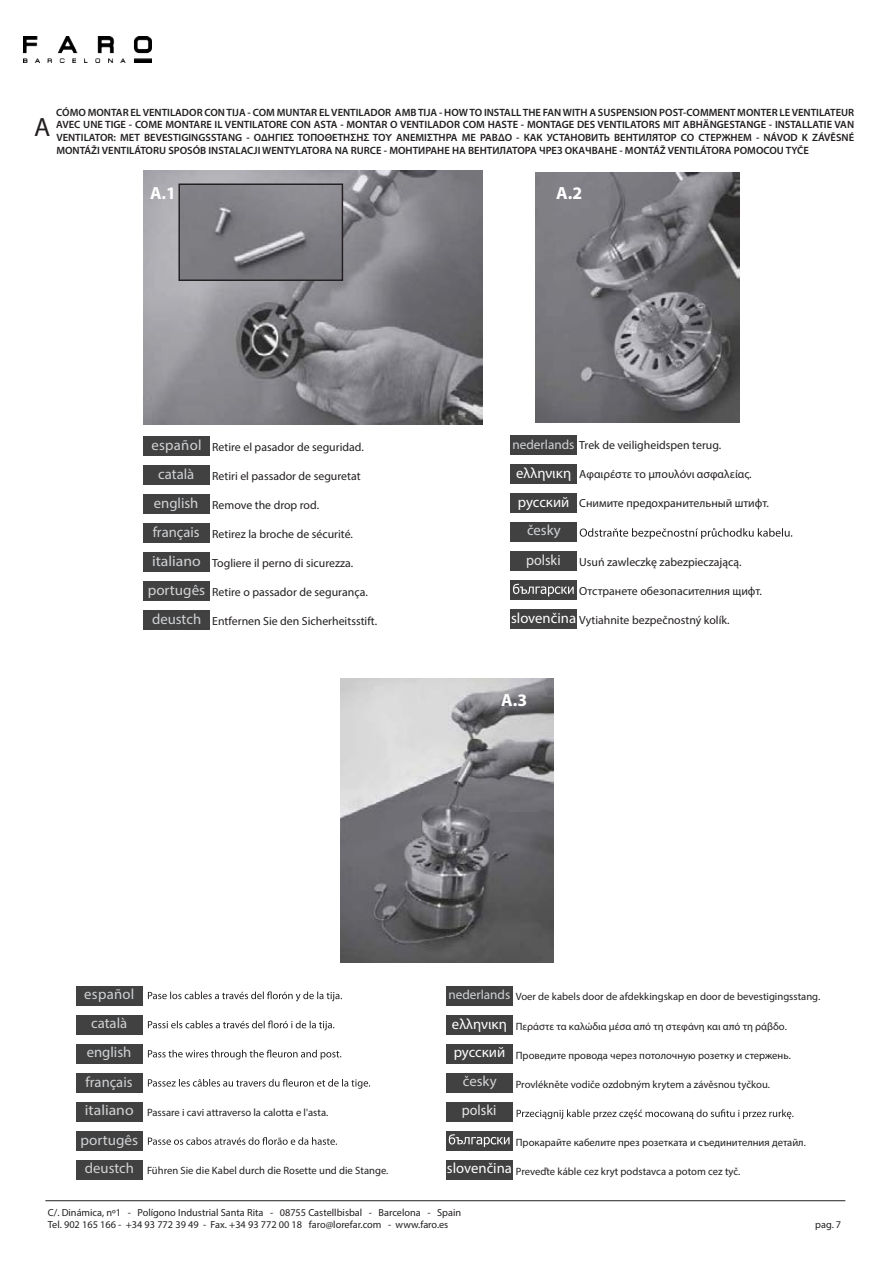
<style>
.page{position:relative;width:893px;height:1263px;background:#fff}
.page>*{position:absolute;margin:0;border:0;box-sizing:border-box;transform-origin:0 0}
.t1{font:26.55px "Myriad Pro";color:#231f20}
.t2{font:700 17.7px "Myriad Pro";color:#fff}
.t3{font:14.7px/30px "Myriad Pro";color:#d1d3d4}
.t4{font:14.7px/28.3px "Myriad Pro";color:#fff}
.t5{font:14.7px/29px "Myriad Pro";color:#d1d3d4;scale:1.07 1}
.t6{font:14.7px "Myriad Pro";letter-spacing:.02em;color:#d1d3d4}
.t7{font:14.7px "Myriad Pro";color:#e7e8e8;scale:.95 1}
.t8{font:13.2px "Myriad Pro";color:#d1d3d4}
.t9{font:11.7px "Myriad Pro";color:#231f20}
.t10{font:600 10.65px/12.8px "Myriad Pro";color:#231f20;text-align:justify}
.t11{font:10.65px "Myriad Pro";color:#231f20}
.t12{font:10.35px/11.7px "Myriad Pro";color:#231f20}
</style>
<div class="page">
<hr style="left:45px;top:1200px;width:800px;height:1px;background:#231f20">
<div style="left:143px;top:465px;width:67px;height:20px;background:#414142"></div>
<div style="left:143px;top:436px;width:67px;height:20px;background:#414142"></div>
<div style="left:143px;top:494px;width:67px;height:20px;background:#414142"></div>
<div style="left:143px;top:523px;width:67px;height:20px;background:#414142"></div>
<div style="left:143px;top:552px;width:67px;height:20px;background:#414142"></div>
<div style="left:143px;top:581px;width:67px;height:20px;background:#414142"></div>
<div style="left:143px;top:610px;width:67px;height:20px;background:#414142"></div>
<svg style="left:580px;top:528px;width:212px;height:11px"></svg>
<div style="left:510px;top:435px;width:67px;height:20px;background:#414142"></div>
<div style="left:510px;top:464px;width:67px;height:20px;background:#414142"></div>
<div style="left:510px;top:493px;width:67px;height:20px;background:#414142"></div>
<div style="left:510px;top:522px;width:67px;height:20px;background:#414142"></div>
<div style="left:510px;top:551px;width:67px;height:20px;background:#414142"></div>
<div style="left:510px;top:580px;width:67px;height:20px;background:#414142"></div>
<svg style="left:513px;top:584px;width:61px;height:13px"></svg>
<div style="left:510px;top:609px;width:67px;height:20px;background:#414142"></div>
<div style="left:76px;top:1015px;width:66px;height:20px;background:#414142"></div>
<div style="left:76px;top:986px;width:66px;height:19px;background:#414142"></div>
<div style="left:76px;top:1044px;width:66px;height:20px;background:#414142"></div>
<div style="left:76px;top:1073px;width:66px;height:20px;background:#414142"></div>
<div style="left:76px;top:1102px;width:66px;height:20px;background:#414142"></div>
<div style="left:76px;top:1131px;width:66px;height:20px;background:#414142"></div>
<div style="left:76px;top:1160px;width:66px;height:20px;background:#414142"></div>
<svg style="left:148px;top:991px;width:194px;height:10px"></svg>
<svg style="left:148px;top:1021px;width:186px;height:9px"></svg>
<svg style="left:148px;top:1050px;width:193px;height:10px"></svg>
<svg style="left:148px;top:1079px;width:222px;height:10px"></svg>
<svg style="left:148px;top:1137px;width:189px;height:8px"></svg>
<div style="left:446px;top:986px;width:66px;height:19px;background:#414142"></div>
<div style="left:446px;top:1015px;width:66px;height:20px;background:#414142"></div>
<div style="left:446px;top:1044px;width:66px;height:20px;background:#414142"></div>
<div style="left:446px;top:1073px;width:66px;height:20px;background:#414142"></div>
<div style="left:446px;top:1102px;width:66px;height:20px;background:#414142"></div>
<div style="left:446px;top:1131px;width:66px;height:20px;background:#414142"></div>
<svg style="left:449px;top:1134px;width:60px;height:13px"></svg>
<div style="left:446px;top:1160px;width:66px;height:20px;background:#414142"></div>
<svg style="left:517px;top:1109px;width:276px;height:10px"></svg>
<img style="left:143px;top:170px;width:339px;height:254px">
<img style="left:180px;top:186px;width:161px;height:93px">
<div style="left:178px;top:184px;width:165px;height:97px;border:1px solid #231f20"></div>
<img style="left:536px;top:173px;width:203px;height:250px">
<img style="left:341px;top:678px;width:213px;height:285px">
<img style="left:24px;top:37px;width:127px;height:25px">
<p class="t10" style="left:56px;top:106px;width:799px">CÓMO MONTAR EL VENTILADOR CON TIJA - COM MUNTAR EL VENTILADOR AMB TIJA - HOW TO INSTALL THE FAN WITH A SUSPENSION POST-COMMENT MONTER LE VENTILATEUR AVEC UNE TIGE - COME MONTARE IL VENTILATORE CON ASTA - MONTAR O VENTILADOR COM HASTE - MONTAGE DES VENTILATORS MIT ABHÄNGESTANGE - INSTALLATIE VAN VENTILATOR: MET BEVESTIGINGSSTANG - ΟΔΗΓΙΕΣ ΤΟΠΟΘΕΤΗΣΗΣ ΤΟΥ ΑΝΕΜΙΣΤΗΡΑ ΜΕ ΡΑΒΔΟ - КАК УСТАНОВИТЬ ВЕНТИЛЯТОР СО СТЕРЖНЕМ - NÁVOD K ZÁVĚSNÉ MONTÁŽI VENTILÁTORU SPOSÓB INSTALACJI WENTYLATORA NA RURCE - МОНТИРАНЕ НА ВЕНТИЛАТОРА ЧРЕЗ ОКАЧВАНЕ - MONTÁŽ VENTILÁTORA POMOCOU TYČE</p>
<h1 class="t1" style="left:34px;top:111px;width:18px">A</h1>
<h2 class="t2" style="left:150px;top:182px;width:27px">A 1.</h2>
<h2 class="t2" style="left:556px;top:182px;width:27px">A 2.</h2>
<h3 class="t6" style="left:151px;top:436px;width:52px">español</h3>
<p class="t9" style="left:212px;top:439px;width:153px">Retire el pasador de seguridad.</p>
<p class="t9" style="left:212px;top:468px;width:150px">Retiri el passador de seguretat</p>
<p class="t9" style="left:212px;top:498px;width:108px">Remove the drop rod.</p>
<p class="t9" style="left:212px;top:527px;width:142px">Retirez la broche de sécurité.</p>
<p class="t9" style="left:212px;top:556px;width:143px">Togliere il perno di sicurezza.</p>
<p class="t9" style="left:212px;top:585px;width:157px">Retire o passador de segurança.</p>
<p class="t9" style="left:212px;top:614px;width:167px">Entfernen Sie den Sicherheitsstift.</p>
<h3 class="t3" style="left:158px;top:459px;width:38px">català</h3>
<h3 class="t3" style="left:153px;top:487px;width:48px">english français</h3>
<h3 class="t5" style="left:148px;top:546px;width:55px">italiano portugês deustch</h3>
<p class="t8" style="left:512px;top:436px;width:63px">nederlands</p>
<h3 class="t4" style="left:516px;top:459px;width:57px">eλληνικη русский</h3>
<h3 class="t3" style="left:527px;top:515px;width:35px">česky</h3>
<h3 class="t7" style="left:526px;top:551px;width:38px">polski</h3>
<p class="t9" style="left:579px;top:438px;width:143px">Trek de veiligheidspen terug.</p>
<p class="t9" style="left:579px;top:467px;width:174px">Αφαιρέστε το μπουλόνι ασφαλείας.</p>
<p class="t9" style="left:579px;top:496px;width:191px">Снимите предохранительный штифт.</p>
<p class="t9" style="left:579px;top:555px;width:164px">Usuń zawleczkę zabezpieczającą.</p>
<p class="t9" style="left:579px;top:584px;width:184px">Отстранете обезопасителния щифт.</p>
<p class="t9" style="left:579px;top:613px;width:152px">Vytiahnite bezpečnostný kolík.</p>
<h3 class="t4" style="left:511px;top:603px;width:67px">slovenčina</h3>
<h2 class="t2" style="left:501px;top:688px;width:27px">A.3</h2>
<h3 class="t6" style="left:84px;top:985px;width:52px">español</h3>
<h3 class="t3" style="left:91px;top:1008px;width:38px">català</h3>
<h3 class="t3" style="left:86px;top:1037px;width:48px">english français</h3>
<h3 class="t5" style="left:81px;top:1096px;width:55px">italiano portugês deustch</h3>
<p class="t11" style="left:147px;top:1105px;width:183px">Passare i cavi attraverso la calotta e l'asta.</p>
<p class="t11" style="left:147px;top:1164px;width:243px">Führen Sie die Kabel durch die Rosette und die Stange.</p>
<p class="t8" style="left:448px;top:987px;width:63px">nederlands</p>
<h3 class="t4" style="left:452px;top:1010px;width:57px">eλληνικη русский</h3>
<h3 class="t3" style="left:463px;top:1066px;width:35px">česky</h3>
<h3 class="t7" style="left:462px;top:1101px;width:38px">polski</h3>
<p class="t11" style="left:516px;top:990px;width:306px">Voer de kabels door de afdekkingskap en door de bevestigingsstang.</p>
<p class="t11" style="left:516px;top:1019px;width:273px">Περάστε τα καλώδια μέσα από τη στεφάνη και από τη ράβδο.</p>
<p class="t11" style="left:516px;top:1049px;width:277px">Проведите провода через потолочную розетку и стержень.</p>
<p class="t11" style="left:516px;top:1078px;width:256px">Provlékněte vodiče ozdobným krytem a závěsnou tyčkou.</p>
<p class="t11" style="left:516px;top:1136px;width:292px">Прокарайте кабелите през розетката и съединителния детайл.</p>
<p class="t11" style="left:516px;top:1165px;width:226px">Preveďte káble cez kryt podstavca a potom cez tyč.</p>
<h3 class="t4" style="left:447px;top:1154px;width:67px">slovenčina</h3>
<p class="t12" style="left:48px;top:1207px;width:415px">C/. Dinámica, nº1 - Polígono Industrial Santa Rita - 08755 Castellbisbal - Barcelona - Spain<br>Tel. 902 165 166 - +34 93 772 39 49 - Fax. +34 93 772 00 18 faro@lorefar.com - www.faro.es</p>
<p class="t12" style="left:815px;top:1218px;width:28px">pag. 7</p>
</div>
